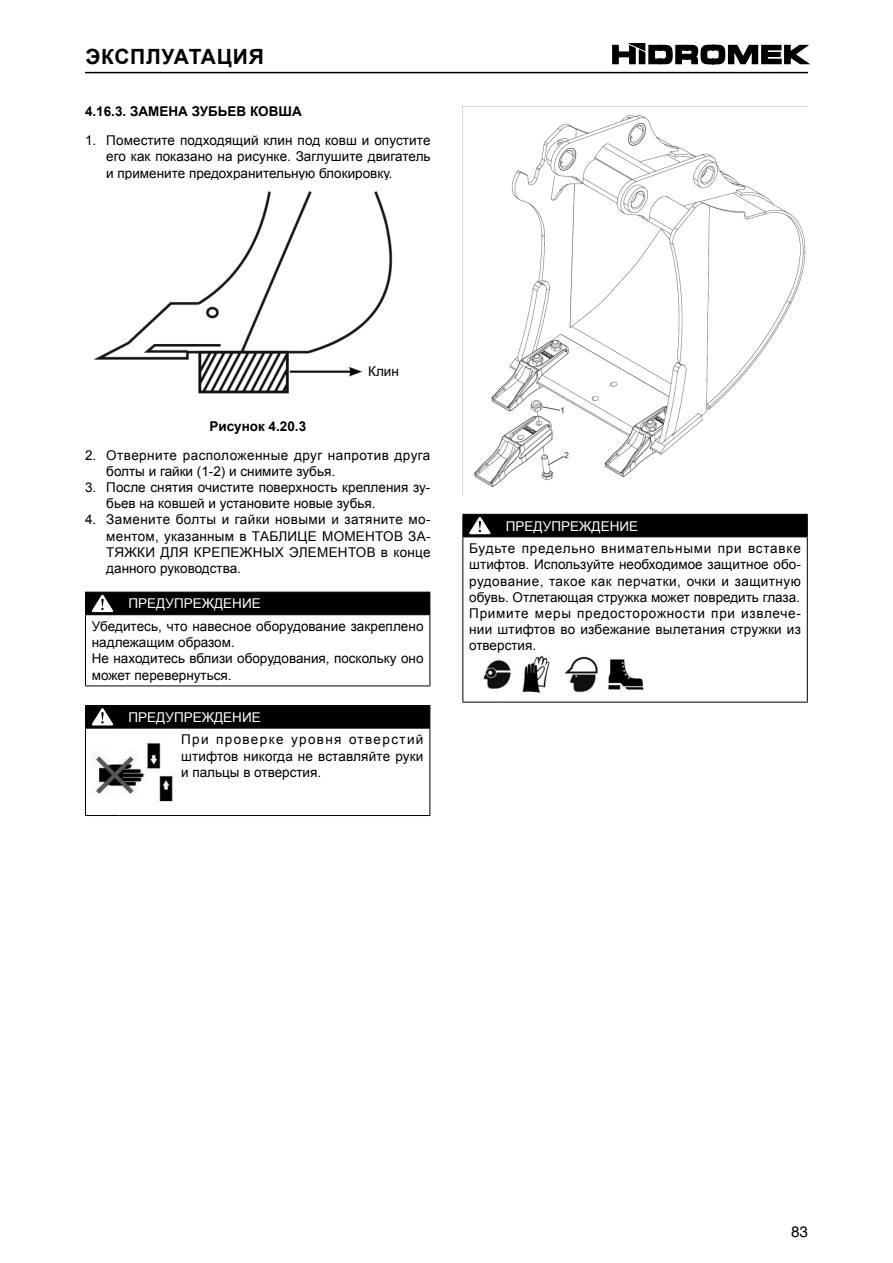
<style>
.page{position:relative;width:893px;height:1263px;background:#fff}
.page>*{position:absolute;margin:0;border:0;box-sizing:border-box;transform-origin:0 0}
.t1{font:700 21px "Arial";letter-spacing:.035em;color:#000}
.t2{font:15px "Helios C";color:#000}
.t3{font:13.5px/16.2px "Arial";color:#000;text-align:justify}
.t4{font:13.5px/16.2px "Arial";letter-spacing:.03em;color:#000}
.t5{font:13.5px "Arial";color:#fff}
.t6{font:700 13.5px "Arial";color:#000}
</style>
<div class="page">
<hr style="left:85px;top:72px;width:723px;height:1px;background:#000">
<svg style="left:612px;top:43px;width:198px;height:22px"></svg>
<img style="left:94px;top:191px;width:299px;height:203px">
<hr style="left:85px;top:615px;width:1px;height:70px;background:#000">
<hr style="left:429px;top:615px;width:1px;height:70px;background:#000">
<hr style="left:85px;top:685px;width:34px;height:1px;background:#000">
<hr style="left:119px;top:685px;width:311px;height:1px;background:#000">
<svg style="left:85px;top:592px;width:345px;height:23px;background:#070707"></svg>
<hr style="left:85px;top:728px;width:34px;height:1px;background:#000">
<hr style="left:85px;top:728px;width:1px;height:87px;background:#000">
<hr style="left:119px;top:728px;width:311px;height:1px;background:#000">
<hr style="left:429px;top:728px;width:1px;height:87px;background:#000">
<hr style="left:85px;top:815px;width:34px;height:1px;background:#000">
<hr style="left:119px;top:815px;width:311px;height:1px;background:#000">
<div style="left:85px;top:705px;width:345px;height:23px;background:#000"></div>
<div style="left:364px;top:362px;width:55px;height:19px;background:#fff"></div>
<img style="left:94px;top:742px;width:79px;height:60px">
<img style="left:462px;top:106px;width:346px;height:389px">
<hr style="left:462px;top:537px;width:1px;height:165px;background:#000">
<hr style="left:807px;top:537px;width:1px;height:165px;background:#000">
<hr style="left:462px;top:702px;width:35px;height:1px;background:#000">
<hr style="left:497px;top:702px;width:311px;height:1px;background:#000">
<svg style="left:462px;top:514px;width:346px;height:23px;background:#070707"></svg>
<img style="left:483px;top:660px;width:28px;height:29px">
<img style="left:522px;top:655px;width:28px;height:38px">
<img style="left:564px;top:656px;width:34px;height:36px">
<img style="left:608px;top:658px;width:36px;height:32px">
<h1 class="t1" style="left:85px;top:42px;width:180px">ЭКСПЛУАТАЦИЯ</h1>
<p class="t6" style="left:85px;top:102px;width:218px">4.16.3. ЗАМЕНА ЗУБЬЕВ КОВША</p>
<p class="t3" style="left:106px;top:132px;width:326px;text-indent:-21px">1. Поместите подходящий клин под ковш и опустите его как показано на рисунке. Заглушите двигатель и примените предохранительную блокировку.</p>
<p class="t3" style="left:368px;top:363px;width:32px">Клин</p>
<p class="t6" style="left:209px;top:416px;width:98px">Рисунок 4.20.3</p>
<p class="t4" style="left:106px;top:447px;width:326px;text-indent:-21px">2. Отверните расположенные друг напротив друга болты и гайки (1-2) и снимите зубья.</p>
<p class="t3" style="left:106px;top:479px;width:326px;text-indent:-21px">3. После снятия очистите поверхность крепления зу&shy;бьев на ковшей и установите новые зубья.</p>
<p class="t3" style="left:106px;top:511px;width:326px;text-indent:-21px">4. Замените болты и гайки новыми и затяните мо&shy;ментом, указанным в ТАБЛИЦЕ МОМЕНТОВ ЗА-ТЯЖКИ ДЛЯ КРЕПЕЖНЫХ ЭЛЕМЕНТОВ в конце данного руководства.</p>
<p class="t5" style="left:128px;top:594px;width:134px">ПРЕДУПРЕЖДЕНИЕ</p>
<p class="t3" style="left:92px;top:618px;width:333px;text-align:left">Убедитесь, что навесное оборудование закреплено надлежащим образом.<br>Не находитесь вблизи оборудования, поскольку оно может перевернуться.</p>
<p class="t5" style="left:128px;top:708px;width:134px">ПРЕДУПРЕЖДЕНИЕ</p>
<p class="t3" style="left:181px;top:731px;width:244px">При проверке уровня отверстий штифтов никогда не вставляйте руки и пальцы в отверстия.</p>
<p class="t5" style="left:506px;top:516px;width:134px">ПРЕДУПРЕЖДЕНИЕ</p>
<p class="t3" style="left:469px;top:540px;width:333px">Будьте предельно внимательными при вставке штифтов. Используйте необходимое защитное обо&shy;рудование, такое как перчатки, очки и защитную обувь. Отлетающая стружка может повредить глаза.<br>Примите меры предосторожности при извлече&shy;нии штифтов во избежание вылетания стружки из отверстия.</p>
<p class="t2" style="left:791px;top:1223px;width:18px">83</p>
</div>
